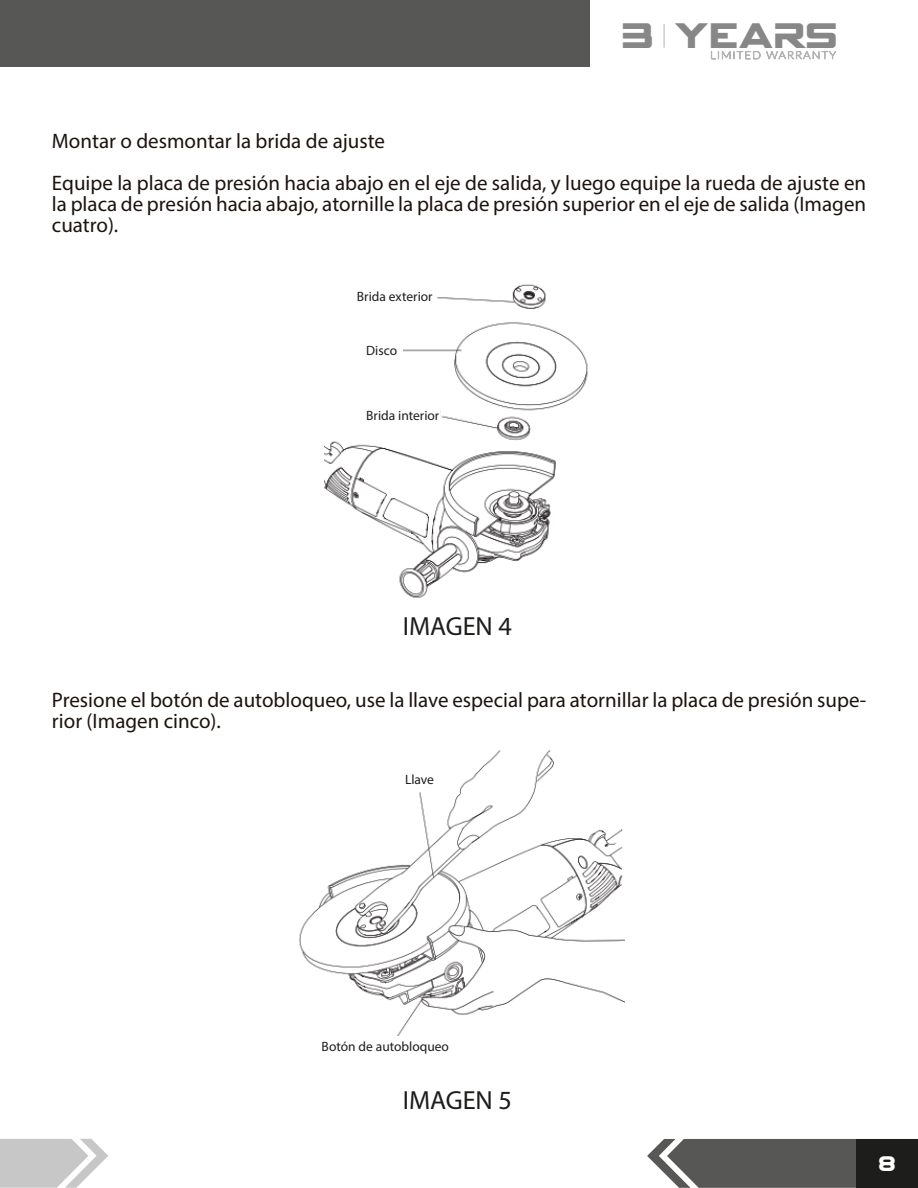
<style>
.page{position:relative;width:918px;height:1188px;background:#fff}
.page>*{position:absolute;margin:0;border:0;box-sizing:border-box;transform-origin:0 0}
.t1{font:39.6px "Spy Agency";color:#878787}
.t2{font:26.25px "Myriad Pro";color:#1d1d1b}
.t3{font:21.45px "Eurofighter";color:#fff}
.t4{font:21px/21px "Myriad Pro";color:#1e130e}
.t5{font:13.5px "Myriad Pro";color:#1d1d1b}
</style>
<div class="page">
<svg style="left:711px;top:51px;width:126px;height:9px"></svg>
<svg style="left:664px;top:24px;width:1px;height:24px"></svg>
<div style="left:0;top:0;width:590px;height:66px;background:#575756"></div>
<svg style="left:0;top:1139px;width:108px;height:49px"></svg>
<svg style="left:647px;top:1139px;width:209px;height:49px;background:#686867"></svg>
<img style="left:325px;top:284px;width:263px;height:314px">
<img style="left:299px;top:750px;width:325px;height:286px">
<div style="left:856px;top:1139px;width:62px;height:49px;background:#1d1d1b"></div>
<div style="left:316px;top:283px;width:121px;height:30px;background:#fff"></div>
<div style="left:317px;top:336px;width:86px;height:29px;background:#fff"></div>
<div style="left:316px;top:397px;width:124px;height:29px;background:#fff"></div>
<div style="left:328px;top:763px;width:124px;height:29px;background:#fff"></div>
<h1 class="t1" style="left:621px;top:14px;width:218px">3 YEARS</h1>
<p class="t4" style="left:52px;top:120px;width:816px;line-height:42px">Montar o desmontar la brida de ajuste<br>Equipe la placa de presión hacia abajo en el eje de salida, y luego equipe la rueda de ajuste en</p>
<p class="t4" style="left:52px;top:194px;width:816px">la placa de presión hacia abajo, atornille la placa de presión superior en el eje de salida (Imagen cuatro).</p>
<p class="t5" style="left:357px;top:289px;width:77px">Brida exterior</p>
<p class="t5" style="left:366px;top:342px;width:32px">Disco</p>
<p class="t5" style="left:366px;top:407px;width:75px">Brida interior</p>
<p class="t2" style="left:403px;top:610px;width:111px">IMAGEN 4</p>
<p class="t4" style="left:52px;top:689px;width:816px">Presione el botón de autobloqueo, use la llave especial para atornillar la placa de presión supe&shy;rior (Imagen cinco).</p>
<p class="t5" style="left:405px;top:771px;width:31px">Llave</p>
<p class="t5" style="left:322px;top:1038px;width:129px">Botón de autobloqueo</p>
<p class="t2" style="left:403px;top:1084px;width:111px">IMAGEN 5</p>
<p class="t3" style="left:878px;top:1153px;width:19px">8</p>
</div>
